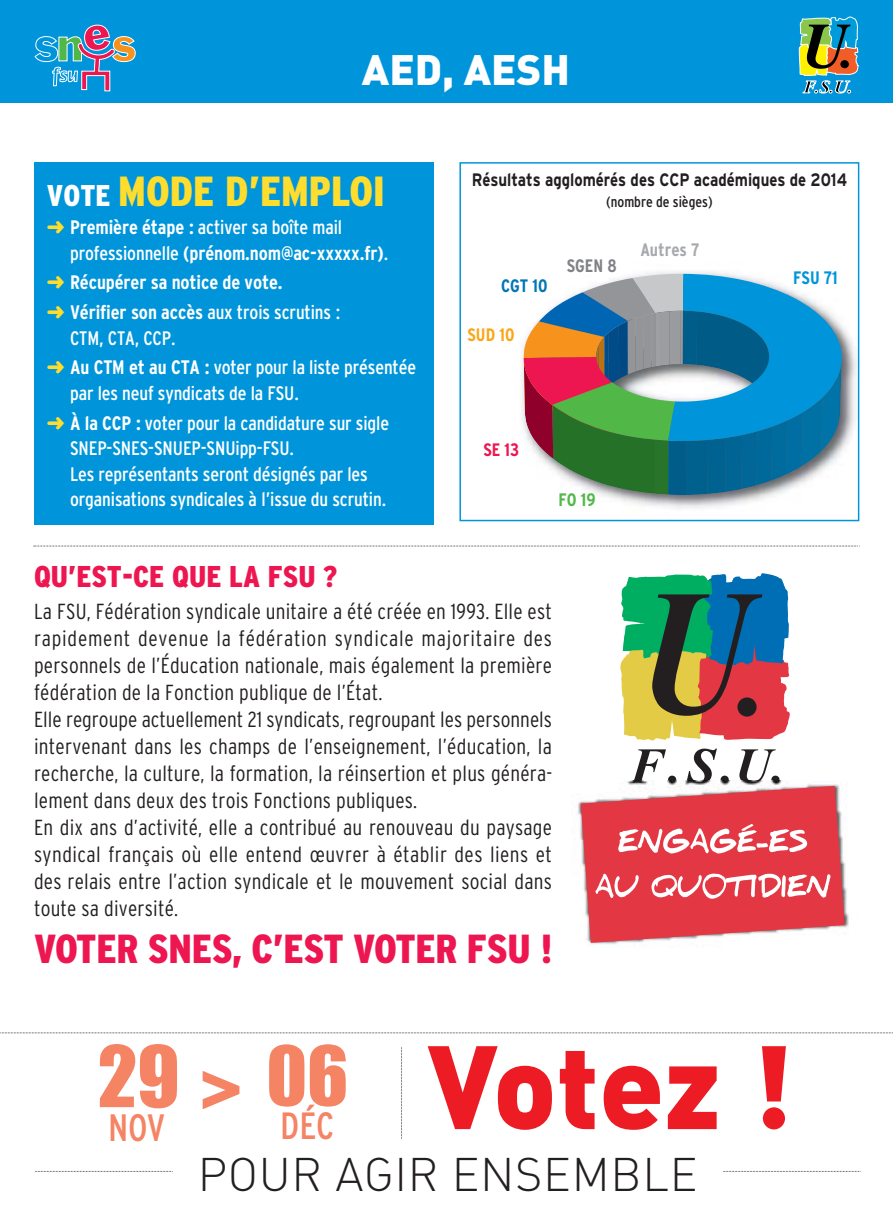
<style>
.page{position:relative;width:893px;height:1221px;background:#fff}
.page>*{position:absolute;margin:0;border:0;box-sizing:border-box;transform-origin:0 0}
.t1{font:116.4px "DIN Black Alternate";color:#ed1c24}
.t2{font:78.3px "Impact";color:#f58465}
.t3{font:46.5px "DIN Light Alternate";letter-spacing:.015em;color:#231f20}
.t4{font:900 condensed 42px "Interstate";color:#ffdd2e}
.t5{font:42px "DIN Black Alternate";color:#fff}
.t6{font:900 condensed 40.5px "Interstate";letter-spacing:-.01em;color:#ed1651}
.t7{font:900 condensed 30px "Interstate";color:#ed1651}
.t8{font:300 condensed 21.75px/27px "Interstate";letter-spacing:.01em;color:#231f20}
.t9{font:condensed 19.5px/29.7px "Interstate";letter-spacing:-.005em;color:#fff}
.t10{font:700 condensed 19.5px/25.5px "Interstate";letter-spacing:-.005em;color:#fff}
.t11{font:700 18px "Interstate";color:#231f20;scale:.83 1}
.t12{font:700 condensed 18px "Interstate";color:#a7a9ac}
.t13{font:700 condensed 18px "Interstate";color:#0095da}
.t14{font:700 condensed 18px "Interstate";color:#faa61a}
.t15{font:700 condensed 18px "Interstate";color:#0075b7}
.t16{font:700 condensed 18px "Interstate";color:#808285}
.t17{font:700 condensed 18px "Interstate";color:#ed1651}
.t18{font:700 condensed 18px "Interstate";color:#50b848}
.t19{font:condensed 15px "Interstate";color:#231f20}
.s1{font-size:30px;color:#fff}
.s2{color:#ffdd2e}
.s3{font-weight:400}
.s4{font-weight:700}
.s5{font-size:75.75px}
</style>
<div class="page">
<div style="left:0;top:0;width:892px;height:102px;background:#0095da"></div>
<svg style="left:34px;top:24px;width:102px;height:68px"></svg>
<svg style="left:798px;top:16px;width:61px;height:78px"></svg>
<img style="left:459px;top:162px;width:401px;height:360px">
<svg style="left:523px;top:274px;width:318px;height:221px;background:#5b919f"></svg>
<div style="left:459px;top:162px;width:400px;height:359px;border:2px solid #0095da"></div>
<div style="left:34px;top:162px;width:400px;height:362px;background:#0095da"></div>
<svg style="left:0;top:1032px;width:892px;height:1px"></svg>
<svg style="left:401px;top:1047px;width:1px;height:92px"></svg>
<svg style="left:620px;top:573px;width:170px;height:168px;background:#727f6b"></svg>
<img style="left:577px;top:802px;width:272px;height:143px">
<svg style="left:580px;top:748px;width:264px;height:194px"></svg>
<svg style="left:34px;top:545px;width:826px;height:1px"></svg>
<h3 class="t5" style="left:362px;top:55px;width:210px">AED, AESH</h3>
<h3 class="t4" style="left:47px;top:176px;width:339px"><span class="s1">VOTE</span> MODE D’EMPLOI</h3>
<p class="t10" style="left:70px;top:216px;width:320px;text-indent:-23px"><span class="s2">➜</span> Première étape : <span class="s3">activer sa boîte mail professionnelle</span> (prénom.nom@ac-xxxxx.fr)<span class="s3">.</span></p>
<p class="t10" style="left:47px;top:269px;width:295px;line-height:29.7px"><span class="s2">➜</span> Récupérer sa notice de vote.<br><span class="s2">➜</span> Vérifier son accès <span class="s3">aux trois scrutins :</span></p>
<p class="t9" style="left:47px;top:324px;width:371px;text-indent:23px">CTM, CTA, CCP.<br><span class="s2">➜</span> <span class="s4">Au CTM et au CTA :</span> voter pour la liste présentée</p>
<p class="t9" style="left:47px;top:380px;width:344px;text-indent:23px">par les neuf syndicats de la FSU.<br><span class="s2">➜</span> <span class="s4">À la CCP :</span> voter pour la candidature sur sigle</p>
<p class="t9" style="left:70px;top:437px;width:317px;line-height:25.5px">SNEP-SNES-SNUEP-SNUipp-FSU.<br>Les représentants seront désignés par les organisations syndicales à l’issue du scrutin.</p>
<p class="t11" style="left:471px;top:173px;width:454px">Résultats agglomérés des CCP académiques de 2014</p>
<p class="t19" style="left:606px;top:196px;width:108px">(nombre de sièges)</p>
<p class="t15" style="left:501px;top:279px;width:48px">CGT 10</p>
<p class="t14" style="left:467px;top:327px;width:48px">SUD 10</p>
<p class="t16" style="left:567px;top:258px;width:51px">SGEN 8</p>
<p class="t12" style="left:640px;top:243px;width:61px">Autres 7</p>
<p class="t17" style="left:483px;top:442px;width:37px">SE 13</p>
<p class="t18" style="left:558px;top:493px;width:39px">FO 19</p>
<p class="t13" style="left:793px;top:271px;width:46px">FSU 71</p>
<h3 class="t7" style="left:34px;top:565px;width:305px">QU’EST-CE QUE LA FSU ?</h3>
<p class="t8" style="left:34px;top:599px;width:520px">La FSU, Fédération syndicale unitaire a été créée en 1993. Elle est rapidement devenue la fédération syndicale majoritaire des personnels de l’Éducation nationale, mais également la première fédération de la Fonction publique de l’État.<br>Elle regroupe actuellement 21 syndicats, regroupant les personnels intervenant dans les champs de l’enseignement, l’éducation, la recherche, la culture, la formation, la réinsertion et plus généra&shy;lement dans deux des trois Fonctions publiques.<br>En dix ans d’activité, elle a contribué au renouveau du paysage syndical français où elle entend œuvrer à établir des liens et des relais entre l’action syndicale et le mouvement social dans toute sa diversité.</p>
<h3 class="t6" style="left:34px;top:933px;width:519px">VOTER SNES, C’EST VOTER FSU !</h3>
<h2 class="t2" style="left:98px;top:1034px;width:252px">29<sub>NOV</sub> &gt; <span class="s5">06</span><sub>DÉC</sub></h2>
<h1 class="t1" style="left:427px;top:1045px;width:367px">Votez !</h1>
<h3 class="t3" style="left:198px;top:1158px;width:501px">POUR AGIR ENSEMBLE</h3>
</div>
